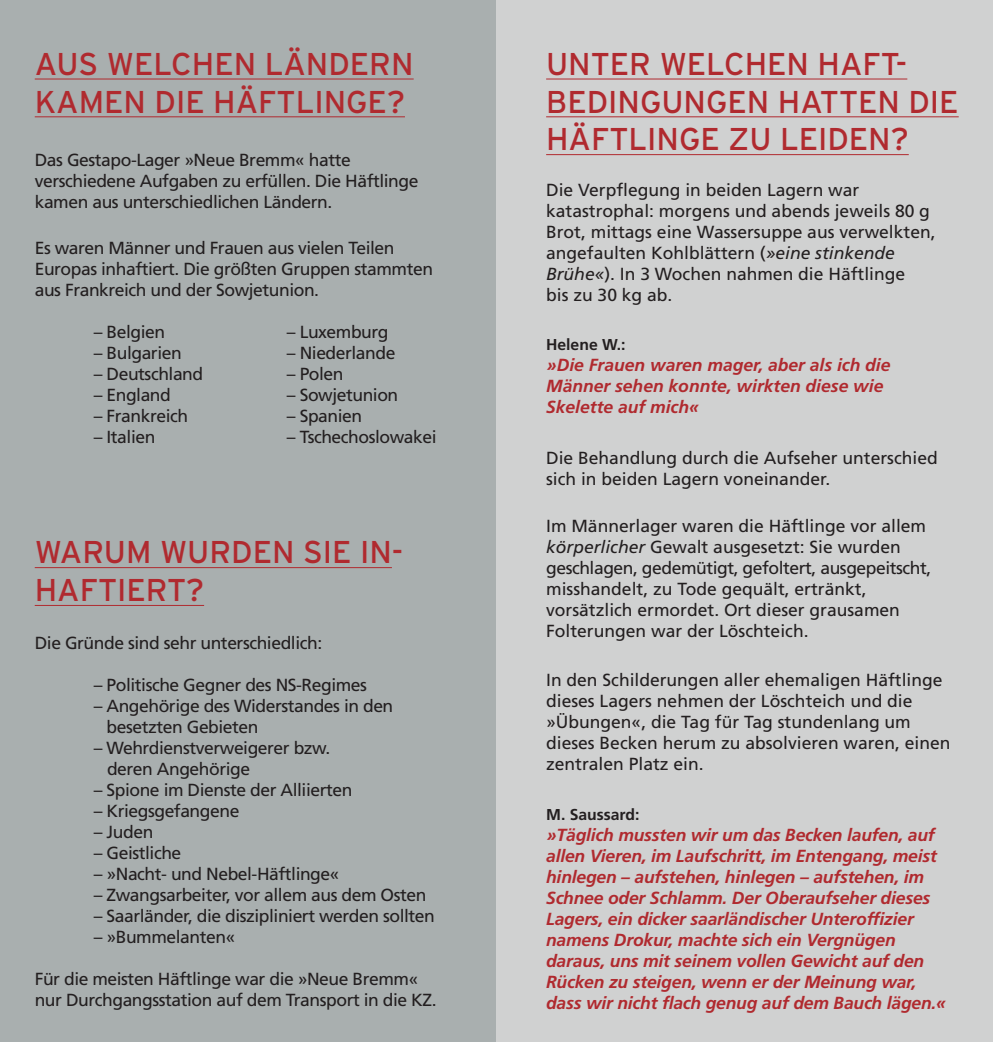
<style>
.page{position:relative;width:993px;height:1042px;background:#fff}
.page>*{position:absolute;margin:0;border:0;box-sizing:border-box;transform-origin:0 0}
.t1{font:31.5px/37.8px "Interstate";color:#b02a2f}
.t2{font:17.5px/21px "Frutiger";letter-spacing:-.025em;color:#231f20}
.t3{font:17.5px/21px "Frutiger";color:#231f20}
.t4{font:italic 700 17.5px/21px "Frutiger";letter-spacing:-.01em;color:#b02a2f}
.t5{font:700 15.75px "Frutiger";color:#231f20}
.s1{font-style:italic}
</style>
<div class="page">
<div style="left:0;top:0;width:496px;height:1042px;background:#a9afaf"></div>
<hr style="left:35px;top:79px;width:378px;height:1px;background:#b02a2f">
<hr style="left:35px;top:116px;width:370px;height:1px;background:#b02a2f">
<hr style="left:35px;top:567px;width:357px;height:1px;background:#b02a2f">
<hr style="left:35px;top:605px;width:169px;height:1px;background:#b02a2f">
<div style="left:496px;top:0;width:496px;height:1042px;background:#d0d1d1"></div>
<hr style="left:546px;top:79px;width:361px;height:1px;background:#b02a2f">
<hr style="left:546px;top:116px;width:412px;height:1px;background:#b02a2f">
<hr style="left:546px;top:154px;width:362px;height:1px;background:#b02a2f">
<h1 class="t1" style="left:35px;top:45px;width:380px">AUS WELCHEN LÄNDERN<br>KAMEN DIE HÄFTLINGE?</h1>
<p class="t2" style="left:35px;top:151px;width:385px">Das Gestapo-Lager »Neue Bremm« hatte verschiedene Aufgaben zu erfüllen. Die Häftlinge kamen aus unterschiedlichen Ländern.</p>
<p class="t2" style="left:35px;top:239px;width:400px">Es waren Männer und Frauen aus vielen Teilen<br>Europas inhaftiert. Die größten Gruppen stammten aus Frankreich und der Sowjetunion.</p>
<p class="t2" style="left:94px;top:323px;width:73px">– Belgien</p>
<p class="t2" style="left:287px;top:323px;width:103px">– Luxemburg</p>
<p class="t2" style="left:94px;top:344px;width:89px">– Bulgarien</p>
<p class="t2" style="left:287px;top:344px;width:110px">– Niederlande</p>
<p class="t2" style="left:94px;top:365px;width:111px">– Deutschland</p>
<p class="t2" style="left:287px;top:365px;width:58px">– Polen</p>
<p class="t2" style="left:94px;top:386px;width:79px">– England</p>
<p class="t2" style="left:287px;top:386px;width:113px">– Sowjetunion</p>
<p class="t2" style="left:94px;top:406px;width:96px">– Frankreich</p>
<p class="t2" style="left:287px;top:406px;width:77px">– Spanien</p>
<p class="t2" style="left:94px;top:427px;width:63px">– Italien</p>
<p class="t2" style="left:287px;top:427px;width:151px">– Tschechoslowakei</p>
<h1 class="t1" style="left:35px;top:534px;width:370px">WARUM WURDEN SIE IN-<br>HAFTIERT?</h1>
<p class="t2" style="left:35px;top:633px;width:289px">Die Gründe sind sehr unterschiedlich:</p>
<p class="t2" style="left:94px;top:675px;width:275px">– Politische Gegner des NS-Regimes</p>
<p class="t2" style="left:107px;top:696px;width:288px;text-indent:-13px">– Angehörige des Widerstandes in den besetzten Gebieten</p>
<p class="t2" style="left:107px;top:738px;width:225px;text-indent:-13px">– Wehrdienstverweigerer bzw. deren Angehörige</p>
<p class="t2" style="left:94px;top:780px;width:260px">– Spione im Dienste der Alliierten</p>
<p class="t2" style="left:94px;top:801px;width:147px">– Kriegsgefangene</p>
<p class="t2" style="left:94px;top:822px;width:61px">– Juden</p>
<p class="t2" style="left:94px;top:843px;width:89px">– Geistliche</p>
<p class="t2" style="left:94px;top:864px;width:247px">– »Nacht- und Nebel-Häftlinge«</p>
<p class="t2" style="left:94px;top:885px;width:334px">– Zwangsarbeiter, vor allem aus dem Osten</p>
<p class="t2" style="left:94px;top:906px;width:342px">– Saarländer, die diszipliniert werden sollten</p>
<p class="t2" style="left:94px;top:927px;width:143px">– »Bummelanten«</p>
<p class="t2" style="left:35px;top:969px;width:403px">Für die meisten Häftlinge war die »Neue Bremm« nur Durchgangsstation auf dem Transport in die KZ.</p>
<h1 class="t1" style="left:546px;top:45px;width:414px">UNTER WELCHEN HAFT-<br>BEDINGUNGEN HATTEN DIE<br>HÄFTLINGE ZU LEIDEN?</h1>
<p class="t3" style="left:546px;top:181px;width:391px">Die Verpflegung in beiden Lagern war katastrophal: morgens und abends jeweils 80 g Brot, mittags eine Wassersuppe aus verwelkten, angefaulten Kohlblättern (<span class="s1">»eine stinkende Brühe«</span>). In 3 Wochen nahmen die Häftlinge<br>bis zu 30 kg ab.</p>
<p class="t5" style="left:546px;top:338px;width:81px">Helene W.:</p>
<p class="t4" style="left:546px;top:356px;width:346px">»Die Frauen waren mager, aber als ich die<br>Männer sehen konnte, wirkten diese wie<br>Skelette auf mich«</p>
<p class="t3" style="left:546px;top:449px;width:393px">Die Behandlung durch die Aufseher unterschied sich in beiden Lagern voneinander.</p>
<p class="t3" style="left:546px;top:516px;width:386px">Im Männerlager waren die Häftlinge vor allem <span class="s1">körperlicher</span> Gewalt ausgesetzt: Sie wurden geschlagen, gedemütigt, gefoltert, ausgepeitscht, misshandelt, zu Tode gequält, ertränkt, vorsätzlich ermordet. Ort dieser grausamen Folterungen war der Löschteich.</p>
<p class="t3" style="left:546px;top:670px;width:405px">In den Schilderungen aller ehemaligen Häftlinge dieses Lagers nehmen der Löschteich und die »Übungen«, die Tag für Tag stundenlang um dieses Becken herum zu absolvieren waren, einen zentralen Platz ein.</p>
<p class="t5" style="left:546px;top:808px;width:95px">M. Saussard:</p>
<p class="t4" style="left:546px;top:826px;width:402px">»Täglich mussten wir um das Becken laufen, auf allen Vieren, im Laufschritt, im Entengang, meist hinlegen – aufstehen, hinlegen – aufstehen, im Schnee oder Schlamm. Der Oberaufseher dieses Lagers, ein dicker saarländischer Unteroffizier namens Drokur, machte sich ein Vergnügen daraus, uns mit seinem vollen Gewicht auf den Rücken zu steigen, wenn er der Meinung war, dass wir nicht flach genug auf dem Bauch lägen.«</p>
</div>
